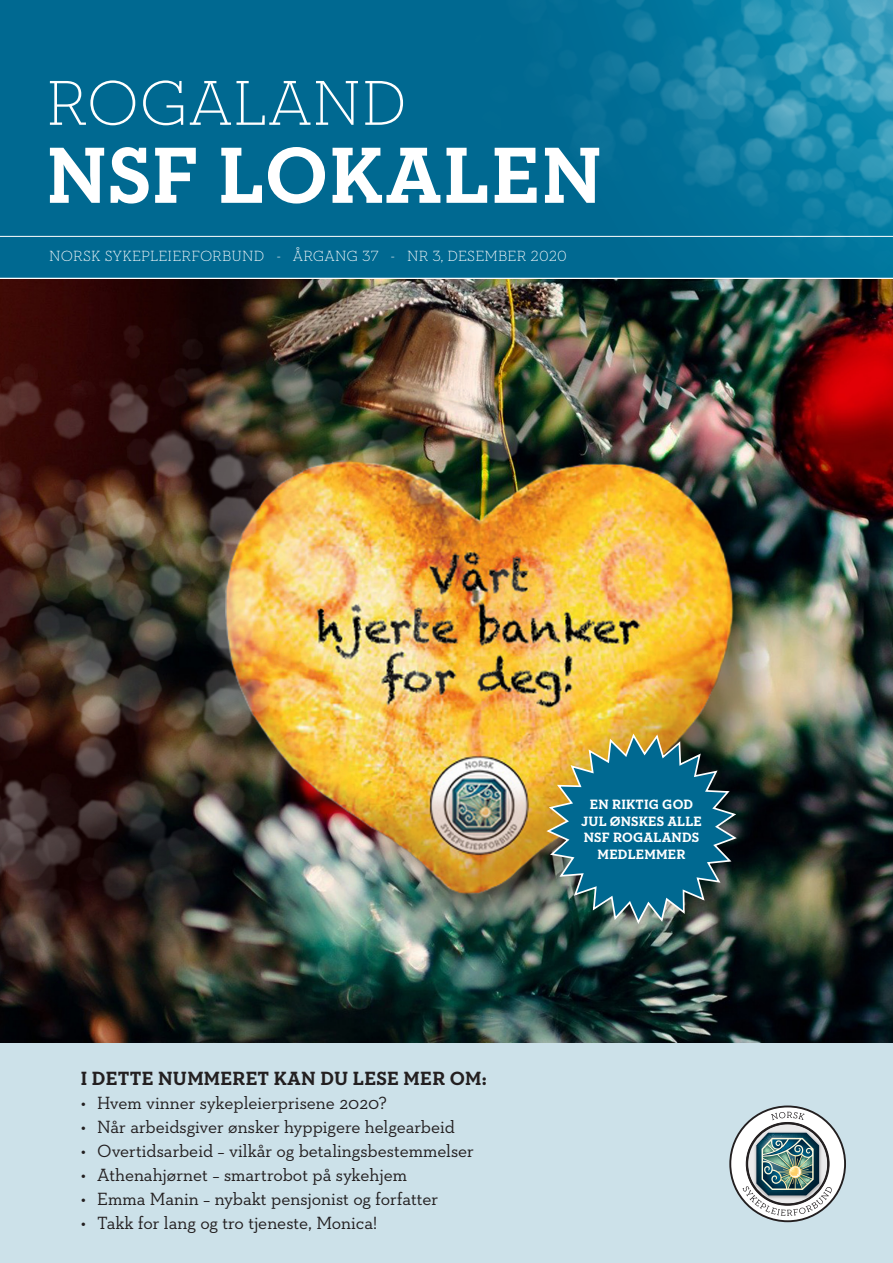
<style>
.page{position:relative;width:893px;height:1263px;background:#006991}
.page>*{position:absolute;margin:0;border:0;box-sizing:border-box;transform-origin:0 0}
.t1{font:700 81px "Neutraface Slab Text";letter-spacing:.01em;color:#fff}
.t2{font:300 64.5px "Neutraface Slab Text";color:#fff}
.t3{font:700 19.5px "Neutraface Slab Text";letter-spacing:.01em;color:#231f20}
.t4{font:18px "Neutraface Slab Text";letter-spacing:-.005em;color:#231f20}
.t5{font:300 15px "Neutraface Slab Text";letter-spacing:.01em;color:#fff}
.t6{font:700 13.8px/16.5px "Neutraface Slab Text";letter-spacing:.01em;color:#fff;text-align:center}
</style>
<div class="page">
<img style="left:213px;top:0;width:680px;height:278px">
<hr style="left:0;top:236px;width:893px;height:1px;background:#fff">
<hr style="left:0;top:278px;width:893px;height:2px;background:#fff">
<div style="left:0;top:1043px;width:893px;height:220px;background:#cce1e9"></div>
<svg style="left:730px;top:1106px;width:115px;height:115px"></svg>
<div style="left:729px;top:1105px;width:117px;height:117px;border:2px solid #231f20;border-radius:50%"></div>
<img style="left:742px;top:1112px;width:90px;height:104px">
<img style="left:0;top:280px;width:893px;height:763px">
<img style="left:623px;top:732px;width:116px;height:194px">
<img style="left:0;top:297px;width:623px;height:746px">
<p class="t2" style="left:46px;top:62px;width:363px">ROGALAND</p>
<p class="t1" style="left:47px;top:123px;width:558px">NSF LOKALEN</p>
<p class="t5" style="left:49px;top:246px;width:519px">NORSK SYKEPLEIERFORBUND - ÅRGANG 37 - NR 3, DESEMBER 2020</p>
<p class="t3" style="left:81px;top:1065px;width:407px">I DETTE NUMMERET KAN DU LESE MER OM:</p>
<p class="t4" style="left:81px;top:1091px;width:308px">• Hvem vinner sykepleierprisene 2020?</p>
<p class="t4" style="left:81px;top:1115px;width:376px">• Når arbeidsgiver ønsker hyppigere helgearbeid</p>
<p class="t4" style="left:81px;top:1139px;width:395px">• Overtidsarbeid – vilkår og betalingsbestemmelser</p>
<p class="t4" style="left:81px;top:1163px;width:328px">• Athenahjørnet – smartrobot på sykehjem</p>
<p class="t4" style="left:81px;top:1187px;width:359px">• Emma Manin – nybakt pensjonist og forfatter</p>
<p class="t4" style="left:81px;top:1211px;width:298px">• Takk for lang og tro tjeneste, Monica!</p>
<p class="t6" style="left:581px;top:796px;width:122px">EN RIKTIG GOD<br>JUL ØNSKES ALLE<br>NSF ROGALANDS<br>MEDLEMMER</p>
</div>
